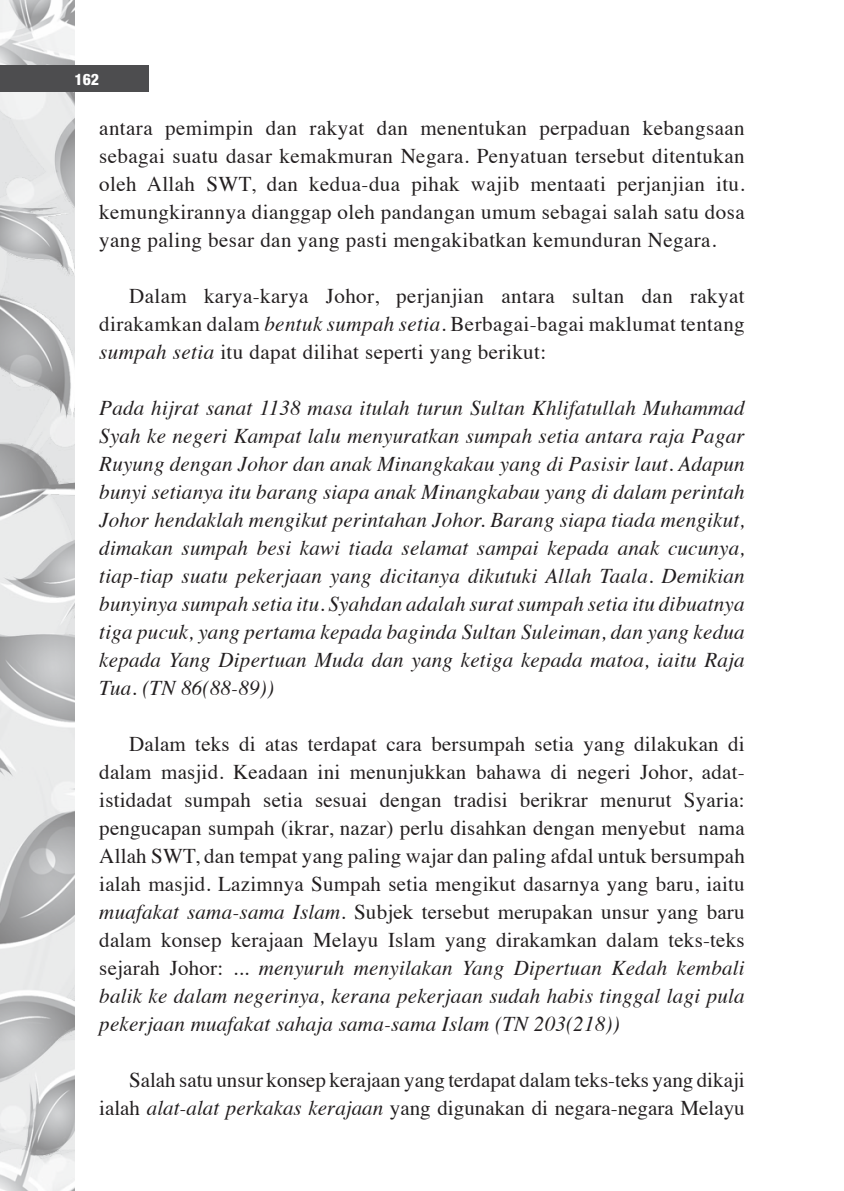
<style>
.page{position:relative;width:844px;height:1191px;background:#fff}
.page>*{position:absolute;margin:0;border:0;box-sizing:border-box;transform-origin:0 0}
.t1{font:21px/28px "Times";letter-spacing:.01em;color:#231f20;text-align:justify}
.t2{font:italic 21px/28px "Times";letter-spacing:.01em;color:#231f20;text-align:justify}
.t3{font:800 condensed 15.75px "Helvetica Neue";color:#fff}
.s1{font-style:italic}
</style>
<div class="page">
<img style="left:0;top:0;width:74px;height:1191px">
<div style="left:0;top:65px;width:149px;height:27px;background:#4d4d4f"></div>
<p class="t3" style="left:74px;top:70px;width:26px">162</p>
<p class="t1" style="left:99px;top:112px;width:647px">antara pemimpin dan rakyat dan menentukan perpaduan kebangsaan sebagai suatu dasar kemakmuran Negara. Penyatuan tersebut ditentukan oleh Allah SWT, dan kedua-dua pihak wajib mentaati perjanjian itu. kemungkirannya dianggap oleh pandangan umum sebagai salah satu dosa yang paling besar dan yang pasti mengakibatkan kemunduran Negara.</p>
<p class="t1" style="left:99px;top:280px;width:646px;text-indent:30px">Dalam karya-karya Johor, perjanjian antara sultan dan rakyat dirakamkan dalam <span class="s1">bentuk sumpah setia</span>. Berbagai-bagai maklumat tentang <span class="s1">sumpah setia</span> itu dapat dilihat seperti yang berikut:</p>
<p class="t2" style="left:99px;top:392px;width:646px">Pada hijrat sanat 1138 masa itulah turun Sultan Khlifatullah Muhammad Syah ke negeri Kampat lalu menyuratkan sumpah setia antara raja Pagar Ruyung dengan Johor dan anak Minangkakau yang di Pasisir laut. Adapun bunyi setianya itu barang siapa anak Minangkabau yang di dalam perintah Johor hendaklah mengikut perintahan Johor. Barang siapa tiada mengikut, dimakan sumpah besi kawi tiada selamat sampai kepada anak cucunya, tiap-tiap suatu pekerjaan yang dicitanya dikutuki Allah Taala. Demikian bunyinya sumpah setia itu. Syahdan adalah surat sumpah setia itu dibuatnya tiga pucuk, yang pertama kepada baginda Sultan Suleiman, dan yang kedua kepada Yang Dipertuan Muda dan yang ketiga kepada matoa, iaitu Raja Tua. (TN 86(88-89))</p>
<p class="t1" style="left:99px;top:728px;width:647px;text-indent:30px">Dalam teks di atas terdapat cara bersumpah setia yang dilakukan di dalam masjid. Keadaan ini menunjukkan bahawa di negeri Johor, adat&shy;istidadat sumpah setia sesuai dengan tradisi berikrar menurut Syaria: pengucapan sumpah (ikrar, nazar) perlu disahkan dengan menyebut nama Allah SWT, dan tempat yang paling wajar dan paling afdal untuk bersumpah ialah masjid. Lazimnya Sumpah setia mengikut dasarnya yang baru, iaitu <span class="s1">muafakat sama-sama Islam</span>. Subjek tersebut merupakan unsur yang baru dalam konsep kerajaan Melayu Islam yang dirakamkan dalam teks-teks sejarah Johor: ... <span class="s1">menyuruh menyilakan Yang Dipertuan Kedah kembali balik ke dalam negerinya, kerana pekerjaan sudah habis tinggal lagi pula pekerjaan muafakat sahaja sama-sama Islam (TN 203(218))</span></p>
<p class="t1" style="left:99px;top:1064px;width:646px;text-align:right">Salah satu unsur konsep kerajaan yang terdapat dalam teks-teks yang dikaji ialah <span class="s1">alat-alat perkakas kerajaan</span> yang digunakan di negara-negara Melayu</p>
</div>
